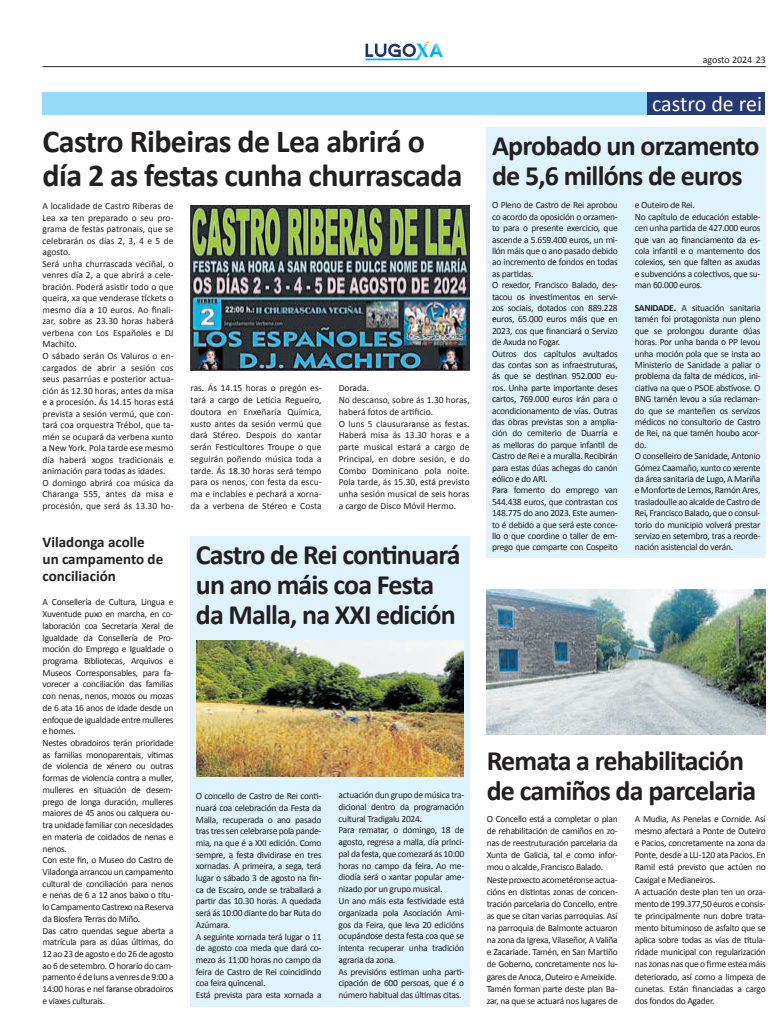
<style>
.page{position:relative;width:780px;height:1035px;background:#fff}
.page>*{position:absolute;margin:0;border:0;box-sizing:border-box;transform-origin:0 0}
.t1{font:700 32px/34px "Calibri";letter-spacing:-.02em;color:#231f20}
.t2{font:700 28px/30px "Calibri";letter-spacing:-.03em;color:#231f20}
.t3{font:22px "Calibri";letter-spacing:-.005em;color:#fff}
.t4{font:700 15px/17px "Calibri";color:#231f20}
.t5{font:10px "Calibri";color:#231f20}
.t6{font:9.5px/11.4px "Calibri";letter-spacing:-.03em;color:#231f20}
.t7{font:9.5px/11.5px "Calibri";color:#231f20}
.s1{font-weight:700}
</style>
<div class="page">
<svg style="left:365px;top:41px;width:78px;height:19px"></svg>
<hr style="left:43px;top:66px;width:722px;height:1px;background:#231f20">
<div style="left:43px;top:92px;width:722px;height:22px;background:#97daf8"></div>
<div style="left:647px;top:92px;width:117px;height:22px;background:#253b73"></div>
<img style="left:190px;top:206px;width:279px;height:164px">
<div style="left:190px;top:536px;width:279px;height:470px;background:#dff3fc"></div>
<img style="left:197px;top:640px;width:266px;height:137px">
<img style="left:486px;top:590px;width:279px;height:144px">
<div style="left:486px;top:128px;width:280px;height:430px;background:#dff3fc"></div>
<h1 class="t1" style="left:43px;top:122px;width:421px">Castro Ribeiras de Lea abrirá o día 2 as festas cunha churrascada</h1>
<p class="t7" style="left:43px;top:200px;width:132px">A localidade de Castro Riberas de<br>Lea xa ten preparado o seu pro&shy;grama de festas patronais, que se celebrarán os días 2, 3, 4 e 5 de agosto.<br>Será unha churrascada veciñal, o venres día 2, a que abrirá a cele&shy;bración. Poderá asistir todo o que queira, xa que venderase tíckets o mesmo día a 10 euros. Ao finali&shy;zar, sobre as 23.30 horas haberá verbena con Los Españoles e DJ<br>Machito.<br>O sábado serán Os Valuros o en&shy;cargados de abrir a sesión cos seus pasarrúas e posterior actua&shy;ción ás 12.30 horas, antes da misa e a procesión. Ás 14.15 horas está prevista a sesión vermú, que con&shy;tará coa orquestra Trébol, que ta&shy;mén se ocupará da verbena xunto a New York. Pola tarde ese mesmo día haberá xogos tradicionais e animación para todas as idades.<br>O domingo abrirá coa música da<br>Charanga 555, antes da misa e procesión, que será ás 13.30 ho-</p>
<h3 class="t4" style="left:43px;top:533px;width:122px">Viladonga acolle un campamento de conciliación</h3>
<p class="t6" style="left:43px;top:596px;width:132px;line-height:11.7px">A Consellería de Cultura, Lingua e<br>Xuventude puxo en marcha, en co&shy;laboración coa Secretaría Xeral de<br>Igualdade da Consellería de Pro&shy;moción do Emprego e Igualdade o programa Bibliotecas, Arquivos e<br>Museos Corresponsables, para fa&shy;vorecer a conciliación das familias con nenas, nenos, mozos ou mozas de 6 ata 16 anos de idade desde un enfoque de igualdade entre mulleres e homes.<br>Nestes obradoiros terán prioridade as familias monoparentais, vítimas de violencia de xénero ou outras formas de violencia contra a muller, mulleres en situación de desem&shy;prego de longa duración, mulleres maiores de 45 anos ou calquera ou&shy;tra unidade familiar con necesidades en materia de coidados de nenas e nenos.<br>Con este fin, o Museo do Castro de<br>Viladonga arrancou un campamento cultural de conciliación para nenos e nenas de 6 a 12 anos baixo o títu&shy;lo Campamento Castrexo na Reserva da Biosfera Terras do Miño.<br>Das catro quendas segue aberta a matrícula para as dúas últimas, do<br>12 ao 23 de agosto e do 26 de agosto ao 6 de setembro. O horario do cam&shy;pamento é de luns a venres de 9:00 a<br>14:00 horas e nel faranse obradoiros e viaxes culturais.</p>
<p class="t6" style="left:190px;top:382px;width:132px;line-height:11.8px;text-align:justify">ras. Ás 14.15 horas o pregón es&shy;tará a cargo de Leticia Regueiro, doutora en Enxeñaría Química, xusto antes da sesión vermú que dará Stéreo. Despois do xantar serán Festicultores Troupe o que seguirán poñendo música toda a tarde. Ás 18.30 horas será tempo para os nenos, con festa da escu&shy;ma e inclables e pechará a xorna&shy;da a verbena de Stéreo e Costa</p>
<p class="t7" style="left:338px;top:382px;width:132px;line-height:11.8px">Dorada.<br>No descanso, sobre ás 1.30 horas, haberá fotos de artificio.<br>O luns 5 clausuraranse as festas.<br>Haberá misa ás 13.30 horas e a parte musical estará a cargo de<br>Principal, en dobre sesión, e do<br>Combo Dominicano pola noite.<br>Pola tarde, ás 15.30, está previsto unha sesión musical de seis horas a cargo de Disco Móvil Hermo.</p>
<h2 class="t2" style="left:196px;top:538px;width:266px">Castro de Rei continuará un ano máis coa Festa da Malla, na XXI edición</h2>
<p class="t6" style="left:196px;top:789px;width:127px;line-height:11.7px">O concello de Castro de Rei conti&shy;nuará coa celebración da Festa da<br>Malla, recuperada o ano pasado tras tres sen celebrarse pola pande&shy;mia, na que é a XXI edición. Como sempre, a festa dividirase en tres xornadas. A primeira, a sega, terá lugar o sábado 3 de agosto na fin&shy;ca de Escairo, onde se traballará a partir das 10.30 horas. A quedada será ás 10:00 diante do bar Ruta do<br>Azúmara.<br>A seguinte xornada terá lugar o 11 de agosto coa meda que dará co&shy;mezo ás 11:00 horas no campo da feira de Castro de Rei coincidindo coa feira quincenal.<br>Está prevista para esta xornada a</p>
<p class="t6" style="left:338px;top:788px;width:127px;line-height:11.8px">actuación dun grupo de música tra&shy;dicional dentro da programación cultural Tradigalu 2024.<br>Para rematar, o domingo, 18 de agosto, regresa a malla, día princi&shy;pal da festa, que comezará ás 10:00 horas no campo da feira. Ao me&shy;diodía será o xantar popular ame&shy;nizado por un grupo musical.<br>Un ano máis esta festividade está organizada pola Asociación Ami&shy;gos da Feira, que leva 20 edicións ocupándose desta festa coa que se intenta recuperar unha tradición agraria da zona.<br>As previsións estiman unha parti&shy;cipación de 600 persoas, que é o número habitual das últimas citas.</p>
<p class="t5" style="left:702px;top:54px;width:65px">agosto 2024 23</p>
<h3 class="t3" style="left:652px;top:90px;width:111px">castro de rei</h3>
<h2 class="t2" style="left:492px;top:130px;width:269px">Aprobado un orzamento de 5,6 millóns de euros</h2>
<p class="t6" style="left:492px;top:199px;width:127px">O Pleno de Castro de Rei aprobou co acordo da oposición o orzamen&shy;to para o presente exercicio, que ascende a 5.659.400 euros, un mi&shy;llón máis que o ano pasado debido ao incremento de fondos en todas as partidas.<br>O rexedor, Francisco Balado, des&shy;tacou os investimentos en servi&shy;zos sociais, dotados con 889.228 euros, 65.000 euros máis que en<br>2023, cos que financiará o Servizo de Axuda no Fogar.<br>Outros dos capítulos avultados das contas son as infraestruturas, ás que se destinan 952.000 eu&shy;ros. Unha parte importante deses cartos, 769.000 euros irán para o acondicionamento de vías. Outras das obras previstas son a amplia&shy;ción do cemiterio de Duarría e as melloras do parque infantil de<br>Castro de Rei e a muralla. Recibirán para estas dúas achegas do canón eólico e do ARI.<br>Para fomento do emprego van<br>544.438 euros, que contrastan cos<br>148.775 do ano 2023. Este aumen&shy;to é debido a que será este conce&shy;llo o que coordine o taller de em&shy;prego que comparte con Cospeito</p>
<p class="t6" style="left:634px;top:199px;width:127px">e Outeiro de Rei.<br>No capítulo de educación estable&shy;cen unha partida de 427.000 euros que van ao financiamento da es&shy;cola infantil e o mantemento dos colexios, sen que falten as axudas e subvencións a colectivos, que su&shy;man 60.000 euros.</p>
<p class="t6" style="left:634px;top:302px;width:127px"><span class="s1">SANIDADE.</span> A situación sanitaria tamén foi protagonista nun pleno que se prolongou durante dúas horas. Por unha banda o PP levou unha moción pola que se insta ao<br>Ministerio de Sanidade a paliar o problema da falta de médicos, ini&shy;ciativa na que o PSOE abstívose. O<br>BNG tamén levou a súa reclaman&shy;do que se manteñen os servizos médicos no consultorio de Castro de Rei, na que tamén houbo acor&shy;do.<br>O conselleiro de Sanidade, Antonio<br>Gómez Caamaño, xunto co xerente da área sanitaria de Lugo, A Mariña e Monforte de Lemos, Ramón Ares, trasladoulle ao alcalde de Castro de<br>Rei, Francisco Balado, que o consul&shy;torio do municipio volverá prestar servizo en setembro, tras a reorde&shy;nación asistencial do verán.</p>
<h2 class="t2" style="left:486px;top:744px;width:271px">Remata a rehabilitación de camiños da parcelaria</h2>
<p class="t6" style="left:486px;top:812px;width:132px;line-height:12.1px">O Concello está a completar o plan de rehabilitación de camiños en zo&shy;nas de reestruturación parcelaria da Xunta de Galicia, tal e como infor&shy;mou o alcalde, Francisco Balado.<br>Neste proxecto acometéronse actua&shy;cións en distintas zonas de concen&shy;tración parcelaria do Concello, entre as que se citan varias parroquias. Así na parroquia de Balmonte actuaron na zona da Igrexa, Vilaseñor, A Valiña e Zacariade. Tamén, en San Martiño de Goberno, concretamente nos lu&shy;gares de Anoca, Outeiro e Ameixide.<br>Tamén forman parte deste plan Ba&shy;zar, na que se actuará nos lugares de</p>
<p class="t6" style="left:634px;top:812px;width:132px;line-height:12.1px">A Mudia, As Penelas e Cornide. Así mesmo afectará a Ponte de Outeiro e Pacios, concretamente na zona da Ponte, desde a LU-120 ata Pacios. En Ramil está previsto que actúen no Caxigal e Medianeiros.<br>A actuación deste plan ten un orza&shy;mento de 199.377,50 euros e consis&shy;te principalmente nun dobre trata&shy;mento bituminoso de asfalto que se aplica sobre todas as vías de titula&shy;ridade municipal con regularización nas zonas nas que o firme estea máis deteriorado, así como a limpeza de cunetas. Están financiadas a cargo dos fondos do Agader.</p>
</div>
